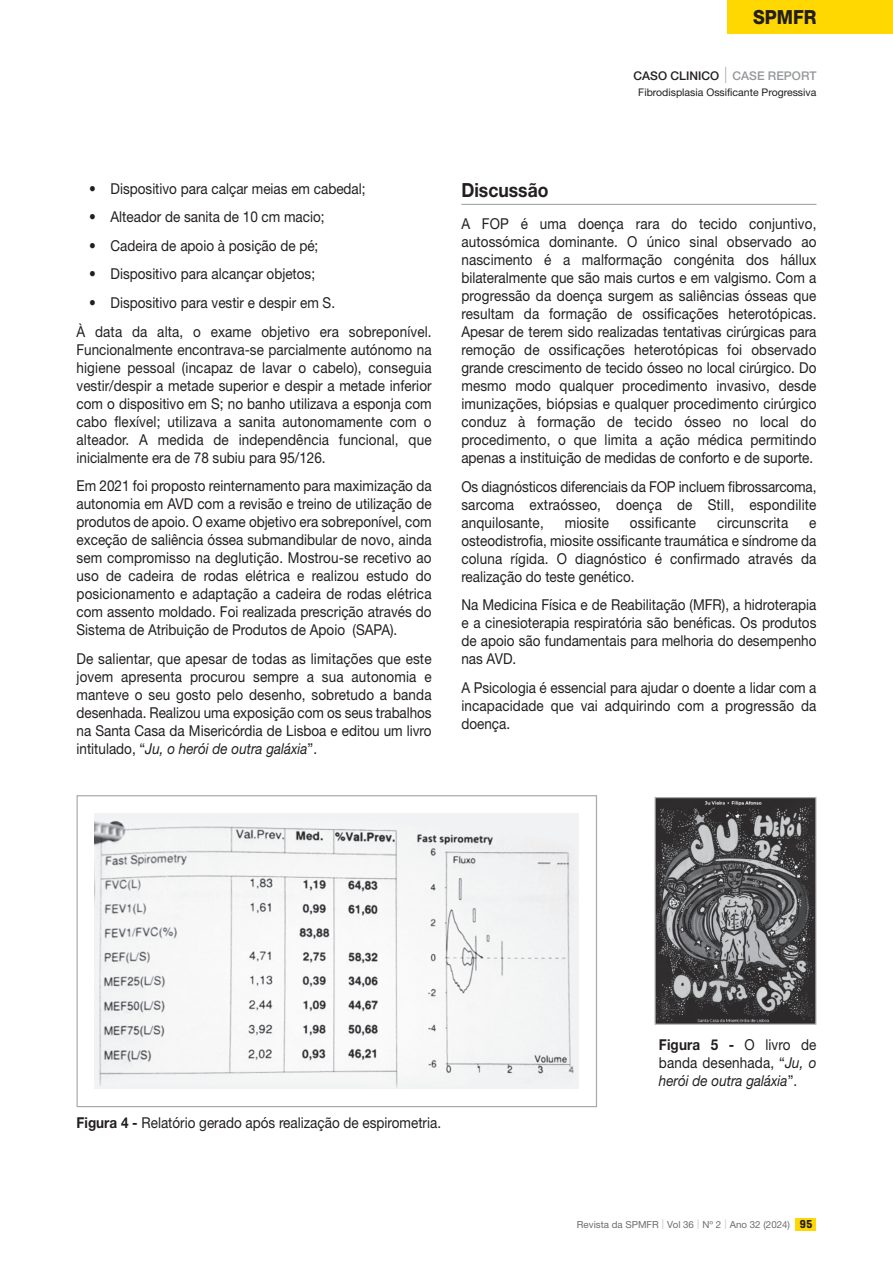
<style>
.page{position:relative;width:893px;height:1263px;background:#fff}
.page>*{position:absolute;margin:0;border:0;box-sizing:border-box;transform-origin:0 0}
.t1{font:700 19.5px "Helvetica Neue LT Std";color:#231f20;scale:.9 1}
.t2{font:800 19.5px "Helvetica Neue LT Std";color:#231f20;scale:.9 1}
.t3{font:15px/18px "Helvetica Neue LT Std";color:#231f20;text-align:justify;scale:.9 1}
.t4{font:500 12px "Helvetica Neue LT Std";color:#231f20}
.t5{font:10.5px "Helvetica Neue LT Std";color:#231f20}
.t6{font:9.75px "Helvetica Neue LT Std";color:#6c6d70}
.s1{font-weight:200;font-stretch:condensed;font-size:22.5px;color:#6c6d70}
.s2{color:#95979a}
.s3{font-style:italic}
.s4{font-weight:700}
.s5{font-weight:300;font-size:13.5px;color:#d1d2d4}
.s6{font-family:"Kelson";font-weight:700;font-size:10.5px;color:#231f20}
</style>
<div class="page">
<div style="left:727px;top:0;width:166px;height:34px;background:#ffd801"></div>
<hr style="left:461px;top:204px;width:355px;height:1px;background:#a8a9ad">
<div style="left:795px;top:1217px;width:21px;height:13px;background:#ffd801"></div>
<div style="left:77px;top:795px;width:520px;height:312px;border:1px solid #a8a9ad"></div>
<img style="left:95px;top:814px;width:484px;height:275px">
<img style="left:656px;top:799px;width:158px;height:224px">
<div style="left:654px;top:797px;width:162px;height:228px;border:1px solid #a8a9ad"></div>
<h1 class="t2" style="left:753px;top:5px;width:72px">SPMFR</h1>
<p class="t4" style="left:634px;top:68px;width:184px">CASO CLINICO <span class="s1">I</span> <span class="s2">CASE REPORT</span></p>
<p class="t5" style="left:638px;top:86px;width:180px">Fibrodisplasia Ossificante Progressiva</p>
<p class="t3" style="left:89px;top:179px;width:309px">• Dispositivo para calçar meias em cabedal;</p>
<p class="t3" style="left:89px;top:208px;width:263px">• Alteador de sanita de 10 cm macio;</p>
<p class="t3" style="left:89px;top:236px;width:256px">• Cadeira de apoio à posição de pé;</p>
<p class="t3" style="left:89px;top:265px;width:252px">• Dispositivo para alcançar objetos;</p>
<p class="t3" style="left:77px;top:288px;width:396px;line-height:28.7px;text-indent:13px">• Dispositivo para vestir e despir em S.<br>À data da alta, o exame objetivo era sobreponível.</p>
<p class="t3" style="left:77px;top:340px;width:396px">Funcionalmente encontrava-se parcialmente autónomo na higiene pessoal (incapaz de lavar o cabelo), conseguia vestir/despir a metade superior e despir a metade inferior com o dispositivo em S; no banho utilizava a esponja com cabo flexível; utilizava a sanita autonomamente com o alteador. A medida de independência funcional, que inicialmente era de 78 subiu para 95/126.</p>
<p class="t3" style="left:77px;top:477px;width:396px">Em 2021 foi proposto reinternamento para maximização da autonomia em AVD com a revisão e treino de utilização de produtos de apoio. O exame objetivo era sobreponível, com exceção de saliência óssea submandibular de novo, ainda sem compromisso na deglutição. Mostrou-se recetivo ao uso de cadeira de rodas elétrica e realizou estudo do posicionamento e adaptação a cadeira de rodas elétrica com assento moldado. Foi realizada prescrição através do Sistema de Atribuição de Produtos de Apoio (SAPA).</p>
<p class="t3" style="left:77px;top:649px;width:396px">De salientar, que apesar de todas as limitações que este jovem apresenta procurou sempre a sua autonomia e manteve o seu gosto pelo desenho, sobretudo a banda desenhada. Realizou uma exposição com os seus trabalhos na Santa Casa da Misericórdia de Lisboa e editou um livro intitulado, “<span class="s3">Ju, o herói de outra galáxia</span>”.</p>
<h1 class="t1" style="left:461px;top:178px;width:98px">Discussão</h1>
<p class="t3" style="left:461px;top:214px;width:396px">A FOP é uma doença rara do tecido conjuntivo, autossómica dominante. O único sinal observado ao nascimento é a malformação congénita dos hállux bilateralmente que são mais curtos e em valgismo. Com a progressão da doença surgem as saliências ósseas que resultam da formação de ossificações heterotópicas.<br>Apesar de terem sido realizadas tentativas cirúrgicas para remoção de ossificações heterotópicas foi observado grande crescimento de tecido ósseo no local cirúrgico. Do mesmo modo qualquer procedimento invasivo, desde imunizações, biópsias e qualquer procedimento cirúrgico conduz à formação de tecido ósseo no local do procedimento, o que limita a ação médica permitindo apenas a instituição de medidas de conforto e de suporte.</p>
<p class="t3" style="left:461px;top:477px;width:396px">Os diagnósticos diferenciais da FOP incluem fibrossarcoma, sarcoma extraósseo, doença de Still, espondilite anquilosante,</p>
<p class="t3" style="left:565px;top:513px;width:51px">miosite</p>
<p class="t3" style="left:630px;top:513px;width:75px">ossificante</p>
<p class="t3" style="left:717px;top:513px;width:81px">circunscrita</p>
<p class="t3" style="left:461px;top:513px;width:396px;text-indent:348px">e osteodistrofia, miosite ossificante traumática e síndrome da coluna rígida. O diagnóstico é confirmado através da realização do teste genético.</p>
<p class="t3" style="left:461px;top:596px;width:396px">Na Medicina Física e de Reabilitação (MFR), a hidroterapia e a cinesioterapia respiratória são benéficas. Os produtos de apoio são fundamentais para melhoria do desempenho nas AVD.</p>
<p class="t3" style="left:461px;top:678px;width:396px">A Psicologia é essencial para ajudar o doente a lidar com a incapacidade que vai adquirindo com a progressão da doença.</p>
<p class="t3" style="left:77px;top:1113px;width:407px"><span class="s4">Figura 4 -</span> Relatório gerado após realização de espirometria.</p>
<p class="t3" style="left:659px;top:1036px;width:177px"><span class="s4">Figura 5 -</span> O livro de banda desenhada, “<span class="s3">Ju, o herói de outra galáxia</span>”.</p>
<p class="t6" style="left:577px;top:1218px;width:237px">Revista da SPMFR <span class="s5">I</span> Vol 36 <span class="s5">I</span> Nº 2 <span class="s5">I</span> Ano 32 (2024) <span class="s6">95</span></p>
</div>
